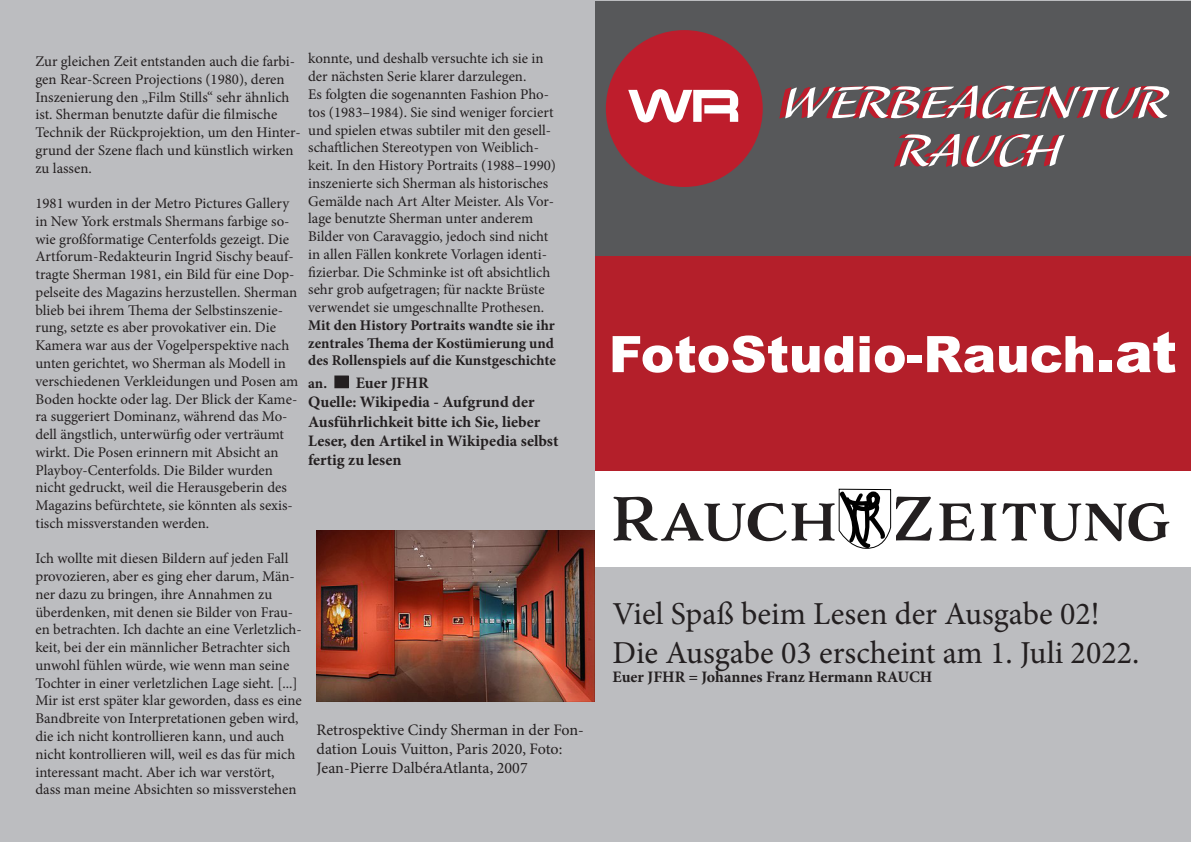
<style>
.page{position:relative;width:1191px;height:842px;background:#bcbdc0}
.page>*{position:absolute;margin:0;border:0;box-sizing:border-box;transform-origin:0 0}
.t1{font:57.9px "Changeling Neo Stencil";color:#fff}
.t2{font:57.8px "Adorn S Serif";letter-spacing:-.005em;color:#231f20}
.t3{font:57.1px/48.3px "Alexa Std";color:#fff;text-align:center}
.t4{font:900 50.3px "Arial";color:#fff}
.t5{font:32px "Minion Pro";color:#231f20}
.t6{font:700 16px/19.2px "Minion Pro";color:#231f20}
.t7{font:16px/19.2px "Minion Pro";color:#231f20}
.t8{font:14.8px/17.8px "Minion Pro";color:#231f20}
.t9{font:700 14.8px/17.8px "Minion Pro";color:#231f20}
.s1{font-size:14.8px}
.s2{font-size:56.7px}
</style>
<div class="page">
<div style="left:335px;top:376px;width:13px;height:12px;background:#231f20"></div>
<div style="left:334px;top:375px;width:15px;height:13px;border:1px solid #231f20"></div>
<img style="left:316px;top:530px;width:279px;height:171px">
<div style="left:595px;top:1px;width:596px;height:256px;background:#57585a"></div>
<div style="left:606px;top:30px;width:156px;height:157px;background:#be1d2c;border-radius:50%"></div>
<div style="left:595px;top:256px;width:596px;height:215px;background:#b41f2a"></div>
<div style="left:595px;top:471px;width:596px;height:95px;background:#fff"></div>
<img style="left:891px;top:489px;width:1px;height:39px">
<svg style="left:838px;top:488px;width:53px;height:61px"></svg>
<p class="t8" style="left:308px;top:50px;width:237px">konnte, und deshalb versuchte ich sie in der nächsten Serie klarer darzulegen.</p>
<p class="t8" style="left:308px;top:85px;width:249px">Es folgten die sogenannten Fashion Pho&shy;tos (1983–1984). Sie sind weniger forciert und spielen etwas subtiler mit den gesell&shy;schaftlichen Stereotypen von Weiblich&shy;keit. In den History Portraits (1988–1990) inszenierte sich Sherman als historisches Gemälde nach Art Alter Meister. Als Vor&shy;lage benutzte Sherman unter anderem Bilder von Caravaggio, jedoch sind nicht in allen Fällen konkrete Vorlagen identi&shy;fizierbar. Die Schminke ist oft absichtlich sehr grob aufgetragen; für nackte Brüste verwendet sie umgeschnallte Prothesen.</p>
<p class="t9" style="left:308px;top:316px;width:249px">Mit den History Portraits wandte sie ihr zentrales Thema der Kostümierung und des Rollenspiels auf die Kunstgeschichte</p>
<p class="t6" style="left:308px;top:373px;width:122px"><span class="s1">an.</span> Euer JFHR</p>
<p class="t6" style="left:308px;top:392px;width:252px">Quelle: Wikipedia - Aufgrund der<br>Ausführlichkeit bitte ich Sie, lieber<br>Leser, den Artikel in Wikipedia selbst fertig zu lesen</p>
<p class="t8" style="left:35px;top:52px;width:267px">Zur gleichen Zeit entstanden auch die farbi&shy;gen Rear-Screen Projections (1980), deren Inszenierung den „Film Stills“ sehr ähnlich ist. Sherman benutzte dafür die filmische Technik der Rückprojektion, um den Hinter&shy;grund der Szene flach und künstlich wirken zu lassen.</p>
<p class="t8" style="left:35px;top:195px;width:264px">1981 wurden in der Metro Pictures Gallery in New York erstmals Shermans farbige so&shy;wie großformatige Centerfolds gezeigt. Die Artforum-Redakteurin Ingrid Sischy beauf&shy;tragte Sherman 1981, ein Bild für eine Dop&shy;pelseite des Magazins herzustellen. Sherman blieb bei ihrem Thema der Selbstinszenie&shy;rung, setzte es aber provokativer ein. Die Kamera war aus der Vogelperspektive nach unten gerichtet, wo Sherman als Modell in verschiedenen Verkleidungen und Posen am Boden hockte oder lag. Der Blick der Kame&shy;ra suggeriert Dominanz, während das Mo&shy;dell ängstlich, unterwürfig oder verträumt wirkt. Die Posen erinnern mit Absicht an Playboy-Centerfolds. Die Bilder wurden nicht gedruckt, weil die Herausgeberin des Magazins befürchtete, sie könnten als sexis&shy;tisch missverstanden werden.</p>
<p class="t8" style="left:35px;top:550px;width:268px">Ich wollte mit diesen Bildern auf jeden Fall provozieren, aber es ging eher darum, Män&shy;ner dazu zu bringen, ihre Annahmen zu überdenken, mit denen sie Bilder von Frau&shy;en betrachten. Ich dachte an eine Verletzlich&shy;keit, bei der ein männlicher Betrachter sich unwohl fühlen würde, wie wenn man seine Tochter in einer verletzlichen Lage sieht. [...] Mir ist erst später klar geworden, dass es eine Bandbreite von Interpretationen geben wird, die ich nicht kontrollieren kann, und auch nicht kontrollieren will, weil es das für mich interessant macht. Aber ich war verstört, dass man meine Absichten so missverstehen</p>
<p class="t7" style="left:316px;top:720px;width:269px">Retrospektive Cindy Sherman in der Fon&shy;dation Louis Vuitton, Paris 2020, Foto:<br>Jean-Pierre DalbéraAtlanta, 2007</p>
<p class="t1" style="left:629px;top:67px;width:112px">WR</p>
<p class="t3" style="left:780px;top:81px;width:389px">WERBEAGENTUR<br>RAUCH</p>
<p class="t4" style="left:609px;top:318px;width:569px">FotoStudio-Rauch<span class="s2">.at</span></p>
<p class="t2" style="left:608px;top:482px;width:564px">Rauch Zeitung</p>
<p class="t5" style="left:612px;top:593px;width:488px">Viel Spaß beim Lesen der Ausgabe 02!</p>
<p class="t5" style="left:612px;top:631px;width:528px">Die Ausgabe 03 erscheint am 1. Juli 2022.</p>
<p class="t6" style="left:612px;top:667px;width:321px">Euer JFHR = Johannes Franz Hermann RAUCH</p>
</div>
